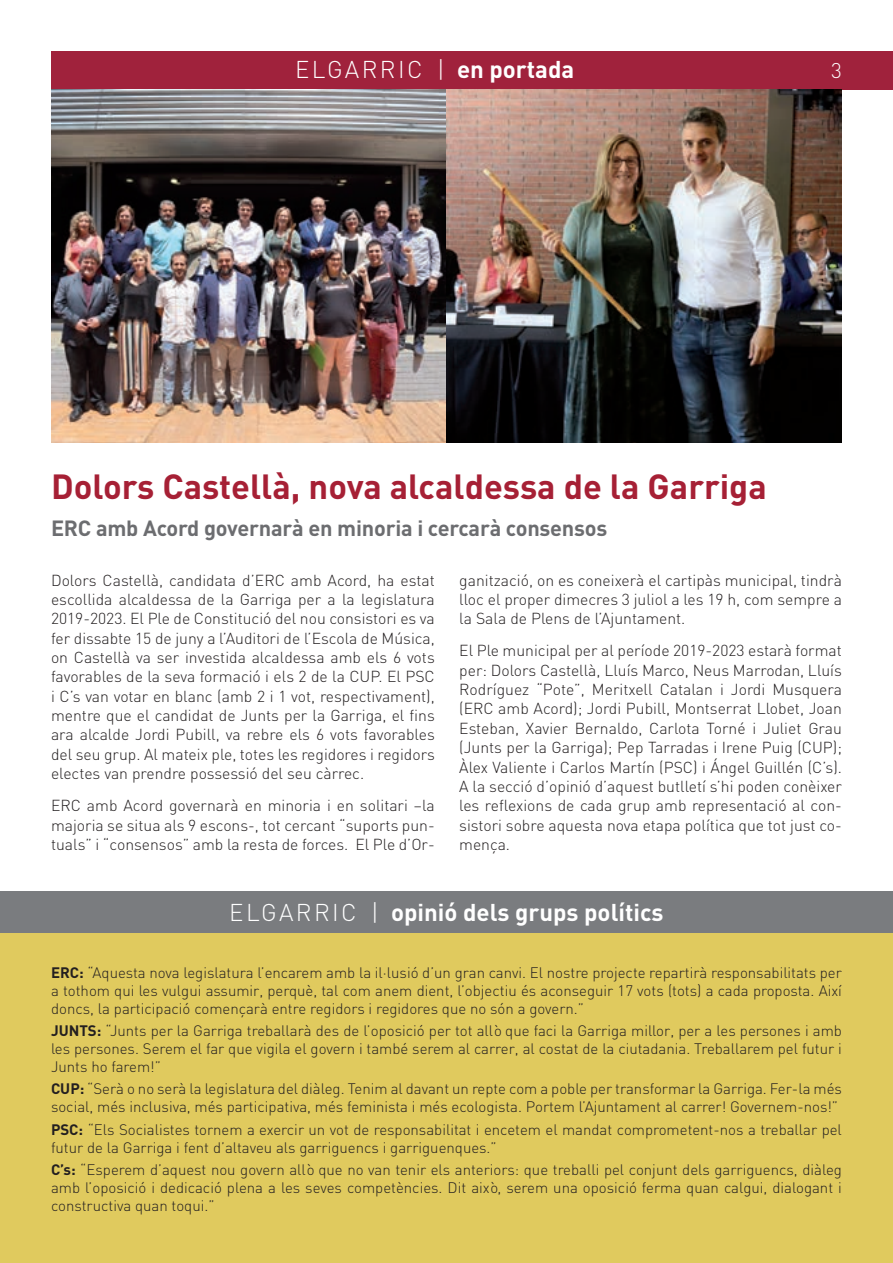
<style>
.page{position:relative;width:893px;height:1263px;background:#fff}
.page>*{position:absolute;margin:0;border:0;box-sizing:border-box;transform-origin:0 0}
.t1{font:700 34.5px "DIN";color:#a62035}
.t2{font:700 24px "DIN";color:#fff}
.t3{font:300 24px "DIN";color:#fff}
.t4{font:700 21.75px "DIN";letter-spacing:-.01em;color:#6c6d70}
.t5{font:300 21px "DIN";color:#fff}
.t6{font:300 15.75px/19.4px "DIN";color:#231f20;text-align:justify}
.t7{font:300 15px/18px "DIN";color:#231f20;text-align:justify}
.s1{font-weight:700}
.s2{font-weight:300}
</style>
<div class="page">
<div style="left:51px;top:51px;width:842px;height:38px;background:#a0223c"></div>
<img style="left:51px;top:89px;width:791px;height:353px">
<div style="left:0;top:932px;width:893px;height:331px;background:#e0ca5e"></div>
<div style="left:0;top:891px;width:893px;height:41px;background:#7a7c7f"></div>
<h2 class="t3" style="left:295px;top:55px;width:281px">ELGARRIC | <span class="s1">en portada</span></h2>
<h3 class="t5" style="left:831px;top:57px;width:12px">3</h3>
<h1 class="t1" style="left:51px;top:464px;width:717px">Dolors Castellà, nova alcaldessa de la Garriga</h1>
<h3 class="t4" style="left:51px;top:514px;width:558px">ERC amb Acord governarà en minoria i cercarà consensos</h3>
<p class="t6" style="left:51px;top:570px;width:385px">Dolors Castellà, candidata d’ERC amb Acord, ha estat escollida alcaldessa de la Garriga per a la legislatura 2019-2023. El Ple de Constitució del nou consistori es va fer dissabte 15 de juny a l’Auditori de l’Escola de Música, on Castellà va ser investida alcaldessa amb els 6 vots favorables de la seva formació i els 2 de la CUP. El PSC i C’s van votar en blanc (amb 2 i 1 vot, respectivament), mentre que el candidat de Junts per la Garriga, el fins ara alcalde Jordi Pubill, va rebre els 6 vots favorables del seu grup. Al mateix ple, totes les regidores i regidors electes van prendre possessió del seu càrrec.</p>
<p class="t6" style="left:51px;top:796px;width:385px">ERC amb Acord governarà en minoria i en solitari –la majoria se situa als 9 escons-, tot cercant “suports pun&shy;tuals” i “consensos” amb la resta de forces. El Ple d’Or-</p>
<p class="t6" style="left:459px;top:570px;width:384px">ganització, on es coneixerà el cartipàs municipal, tindrà lloc el proper dimecres 3 juliol a les 19 h, com sempre a la Sala de Plens de l’Ajuntament.</p>
<p class="t6" style="left:459px;top:641px;width:384px">El Ple municipal per al període 2019-2023 estarà format per: Dolors Castellà, Lluís Marco, Neus Marrodan, Lluís Rodríguez “Pote”, Meritxell Catalan i Jordi Musquera (ERC amb Acord); Jordi Pubill, Montserrat Llobet, Joan Esteban, Xavier Bernaldo, Carlota Torné i Juliet Grau (Junts per la Garriga); Pep Tarradas i Irene Puig (CUP); Àlex Valiente i Carlos Martín (PSC) i Ángel Guillén (C’s).<br>A la secció d’opinió d’aquest butlletí s’hi poden conèixer les reflexions de cada grup amb representació al con&shy;sistori sobre aquesta nova etapa política que tot just co&shy;mença.</p>
<h2 class="t2" style="left:229px;top:897px;width:436px"><span class="s2">ELGARRIC |</span> opinió dels grups polítics</h2>
<p class="t7" style="left:51px;top:963px;width:792px"><span class="s1">ERC:</span> “Aquesta nova legislatura l’encarem amb la il·lusió d’un gran canvi. El nostre projecte repartirà responsabilitats per a tothom qui les vulgui assumir, perquè, tal com anem dient, l’objectiu és aconseguir 17 vots (tots) a cada proposta. Així doncs, la participació començarà entre regidors i regidores que no són a govern.”</p>
<p class="t7" style="left:51px;top:1021px;width:792px"><span class="s1">JUNTS:</span> “Junts per la Garriga treballarà des de l’oposició per tot allò que faci la Garriga millor, per a les persones i amb les persones. Serem el far que vigila el govern i també serem al carrer, al costat de la ciutadania. Treballarem pel futur i Junts ho farem!”</p>
<p class="t7" style="left:51px;top:1080px;width:792px"><span class="s1">CUP:</span> “Serà o no serà la legislatura del diàleg. Tenim al davant un repte com a poble per transformar la Garriga. Fer-la més social, més inclusiva, més participativa, més feminista i més ecologista. Portem l’Ajuntament al carrer! Governem-nos!”</p>
<p class="t7" style="left:51px;top:1120px;width:792px"><span class="s1">PSC:</span> “Els Socialistes tornem a exercir un vot de responsabilitat i encetem el mandat comprometent-nos a treballar pel futur de la Garriga i fent d’altaveu als garriguencs i garriguenques.”</p>
<p class="t7" style="left:51px;top:1160px;width:792px"><span class="s1">C’s:</span> “Esperem d’aquest nou govern allò que no van tenir els anteriors: que treballi pel conjunt dels garriguencs, diàleg amb l’oposició i dedicació plena a les seves competències. Dit això, serem una oposició ferma quan calgui, dialogant i constructiva quan toqui.”</p>
</div>
